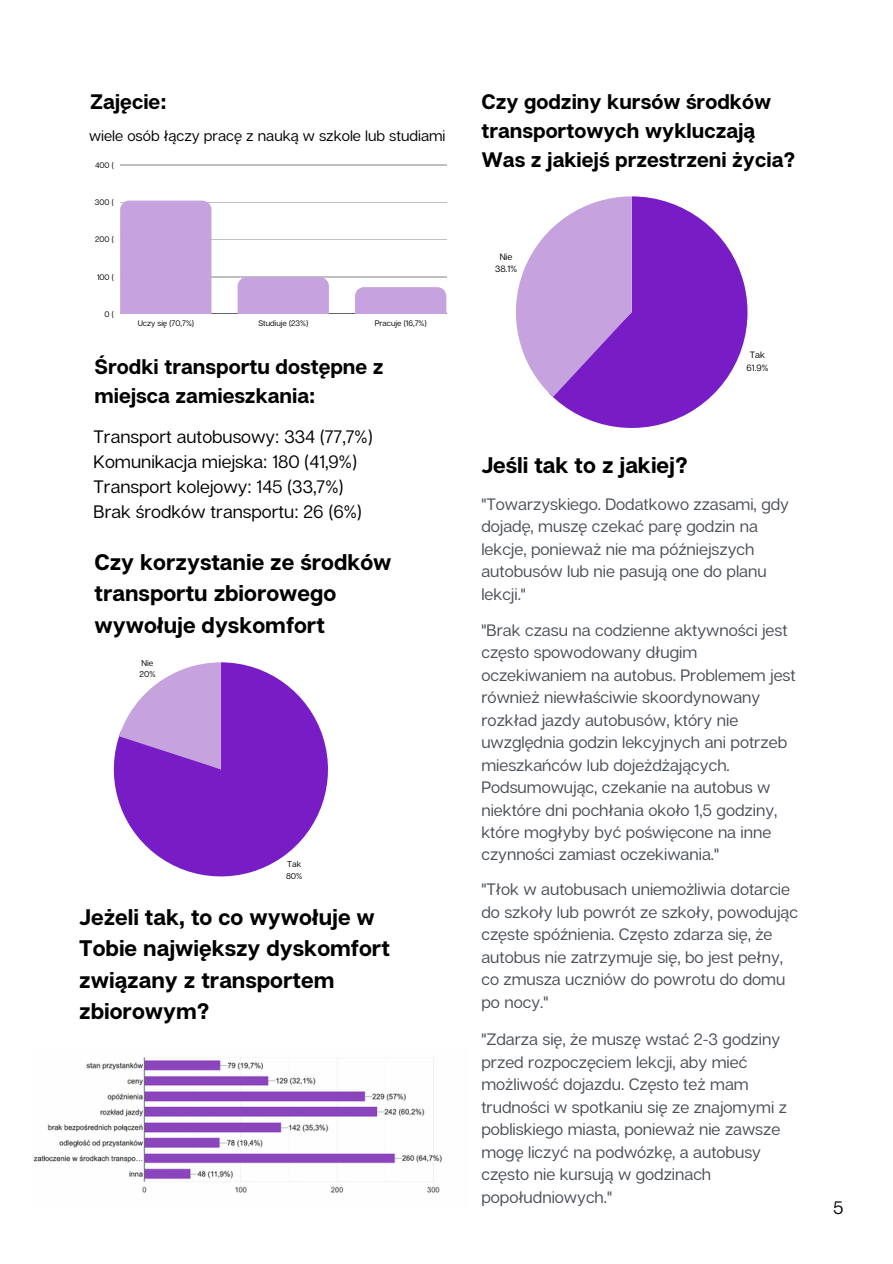
<style>
.page{position:relative;width:893px;height:1264px;background:#fff}
.page>*{position:absolute;margin:0;border:0;box-sizing:border-box;transform-origin:0 0}
.t1{font:700 22.5px/31.5px "Articulat CF";color:#000}
.t2{font:700 21px/29.2px "Articulat CF";color:#000}
.t3{font:18px "Articulat CF";color:#000}
.t4{font:16.5px/22.5px "Articulat CF";color:#494f56}
.t5{font:15px "Articulat CF";color:#000}
.t6{font:9.15px "Articulat CF";color:#000}
.t7{font:8.4px "Articulat CF";color:#000}
.t8{font:7.95px "Articulat CF";color:#000}
</style>
<div class="page">
<hr style="left:120px;top:165px;width:326px;height:1px;background:#000">
<hr style="left:120px;top:202px;width:326px;height:1px;background:#000">
<hr style="left:120px;top:239px;width:326px;height:1px;background:#000">
<hr style="left:120px;top:277px;width:326px;height:1px;background:#000">
<hr style="left:120px;top:314px;width:326px;height:1px;background:#000">
<div style="left:120px;top:200px;width:91px;height:114px;background:#c6a2de"></div>
<div style="left:237px;top:277px;width:92px;height:37px;background:#c6a2de"></div>
<svg style="left:355px;top:287px;width:91px;height:9px"></svg>
<svg style="left:114px;top:662px;width:214px;height:214px;fill:#781cc6"></svg>
<svg style="left:119px;top:662px;width:102px;height:107px"></svg>
<svg style="left:553px;top:196px;width:194px;height:232px;fill:#781cc6"></svg>
<svg style="left:516px;top:196px;width:115px;height:201px"></svg>
<img style="left:33px;top:1057px;width:409px;height:136px">
<p class="t2" style="left:90px;top:86px;width:78px">Zajęcie:</p>
<p class="t5" style="left:89px;top:126px;width:358px">wiele osób łączy pracę z nauką w szkole lub studiami</p>
<p class="t8" style="left:95px;top:160px;width:20px">400 (</p>
<p class="t8" style="left:95px;top:197px;width:21px">300 (</p>
<p class="t8" style="left:95px;top:234px;width:20px">200 (</p>
<p class="t8" style="left:97px;top:272px;width:18px">100 (</p>
<p class="t8" style="left:105px;top:309px;width:11px">0 (</p>
<p class="t8" style="left:138px;top:318px;width:58px">Uczy się (70,7%)</p>
<p class="t8" style="left:258px;top:318px;width:51px">Studiuje (23%)</p>
<p class="t8" style="left:375px;top:318px;width:53px">Pracuje (16,7%)</p>
<p class="t2" style="left:94px;top:351px;width:290px">Środki transportu dostępne z miejsca zamieszkania:</p>
<p class="t3" style="left:93px;top:425px;width:280px">Transport autobusowy: 334 (77,7%)</p>
<p class="t3" style="left:93px;top:450px;width:265px">Komunikacja miejska: 180 (41,9%)</p>
<p class="t3" style="left:93px;top:475px;width:251px">Transport kolejowy: 145 (33,7%)</p>
<p class="t3" style="left:93px;top:500px;width:270px">Brak środków transportu: 26 (6%)</p>
<p class="t1" style="left:94px;top:545px;width:298px">Czy korzystanie ze środków transportu zbiorowego wywołuje dyskomfort</p>
<p class="t7" style="left:142px;top:657px;width:13px">Nie</p>
<p class="t7" style="left:139px;top:668px;width:18px">20%</p>
<p class="t7" style="left:287px;top:859px;width:15px">Tak</p>
<p class="t7" style="left:286px;top:870px;width:18px">80%</p>
<p class="t1" style="left:79px;top:900px;width:312px">Jeżeli tak, to co wywołuje w<br>Tobie największy dyskomfort związany z transportem zbiorowym?</p>
<p class="t2" style="left:481px;top:86px;width:315px">Czy godziny kursów środków transportowych wykluczają<br>Was z jakiejś przestrzeni życia?</p>
<p class="t6" style="left:499px;top:251px;width:14px">Nie</p>
<p class="t6" style="left:495px;top:263px;width:23px">38.1%</p>
<p class="t6" style="left:749px;top:349px;width:17px">Tak</p>
<p class="t6" style="left:746px;top:362px;width:23px">61.9%</p>
<p class="t1" style="left:481px;top:448px;width:208px">Jeśli tak to z jakiej?</p>
<p class="t4" style="left:481px;top:492px;width:309px">"Towarzyskiego. Dodatkowo zzasami, gdy dojadę, muszę czekać parę godzin na lekcje, ponieważ nie ma późniejszych autobusów lub nie pasują one do planu lekcji."</p>
<p class="t4" style="left:481px;top:618px;width:316px">"Brak czasu na codzienne aktywności jest często spowodowany długim oczekiwaniem na autobus. Problemem jest również niewłaściwie skoordynowany rozkład jazdy autobusów, który nie uwzględnia godzin lekcyjnych ani potrzeb mieszkańców lub dojeżdżających.<br>Podsumowując, czekanie na autobus w niektóre dni pochłania około 1,5 godziny, które mogłyby być poświęcone na inne czynności zamiast oczekiwania."</p>
<p class="t4" style="left:481px;top:877px;width:318px">"Tłok w autobusach uniemożliwia dotarcie do szkoły lub powrót ze szkoły, powodując częste spóźnienia. Często zdarza się, że autobus nie zatrzymuje się, bo jest pełny, co zmusza uczniów do powrotu do domu po nocy."</p>
<p class="t4" style="left:481px;top:1027px;width:307px">"Zdarza się, że muszę wstać 2-3 godziny przed rozpoczęciem lekcji, aby mieć możliwość dojazdu. Często też mam trudności w spotkaniu się ze znajomymi z pobliskiego miasta, ponieważ nie zawsze mogę liczyć na podwózkę, a autobusy często nie kursują w godzinach popołudniowych."</p>
<p class="t3" style="left:833px;top:1196px;width:12px">5</p>
</div>
